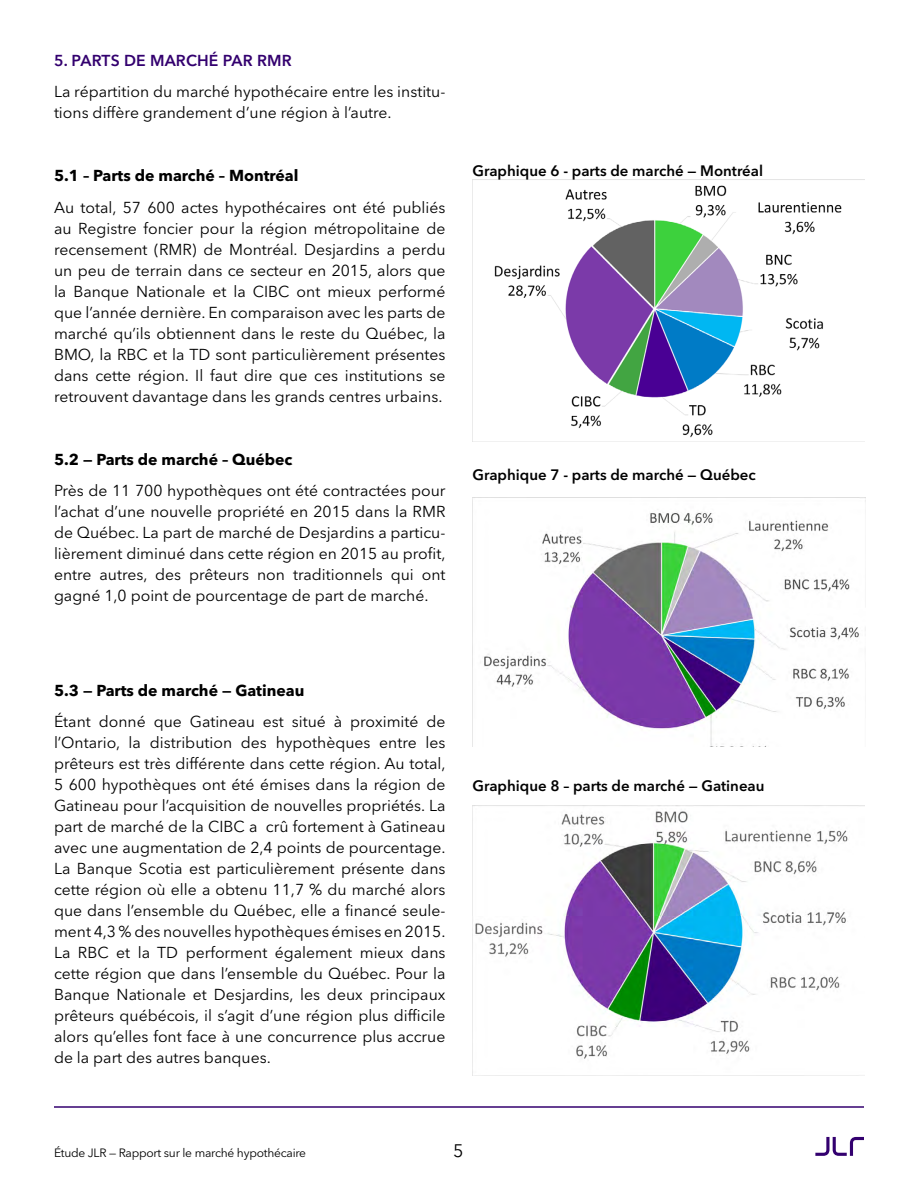
<style>
.page{position:relative;width:918px;height:1188px;background:#fff}
.page>*{position:absolute;margin:0;border:0;box-sizing:border-box;transform-origin:0 0}
.t1{font:18px "Avenir Next LT Pro";color:#000}
.t2{font:15.75px/21px "Avenir Next LT Pro";color:#000}
.t3{font:700 15.75px "Avenir Next LT Pro";color:#000}
.t4{font:600 15.75px "Avenir Next LT Pro";letter-spacing:.01em;color:#33006f}
.Titre_Graphique-bold{font:600 15px "Avenir Next LT Pro";color:#000}
.t5{font:12px "Avenir Next LT Pro";letter-spacing:-.02em;color:#000}
</style>
<div class="page">
<svg style="left:815px;top:1137px;width:49px;height:19px"></svg>
<hr style="left:54px;top:1106px;width:810px;height:2px;background:#33006f">
<img style="left:472px;top:497px;width:394px;height:249px">
<img style="left:472px;top:180px;width:370px;height:261px">
<img style="left:472px;top:806px;width:393px;height:270px">
<h3 class="t4" style="left:54px;top:51px;width:239px">5. PARTS DE MARCHÉ PAR RMR</h3>
<p class="t2" style="left:54px;top:81px;width:393px">La répartition du marché hypothécaire entre les institu-</p>
<p class="t2" style="left:54px;top:102px;width:339px">tions diffère grandement d’une région ’là autre.</p>
<p class="t3" style="left:54px;top:166px;width:246px">5.1 – Parts de marché – Montréal</p>
<p class="t2" style="left:54px;top:197px;width:393px;text-align:justify">Au total, 57 600 actes hypothécaires ont été publiés au Registre foncier pour la région métropolitaine de recensement (RMR) de Montréal. Desjardins a perdu un peu de terrain dans ce secteur en 2015, alors que la Banque Nationale et la CIBC ont mieux performé que ’l année dernière. En comparaison avec les parts de marché qu’ils obtiennent dans le reste du Québec, la BMO la, RBC et la TD sont particulièrement présentes dans cette région. Il faut dire que ces institutions se retrouvent davantage dans les grands centres urbains.</p>
<p class="t3" style="left:54px;top:450px;width:240px">5.2 — Parts de marché – Québec</p>
<p class="t2" style="left:54px;top:480px;width:393px">Près de 11 700 hypothèques ont été contractées pour ’l achat d’une nouvelle propriété en 2015 dans la RMR</p>
<p class="t2" style="left:54px;top:543px;width:393px">lièrement diminué dans cette région en 2015 au profit,</p>
<p class="t2" style="left:54px;top:522px;width:393px">de Québec. La part de marché de Desjardins a particu-</p>
<p class="t2" style="left:422px;top:564px;width:25px">ont</p>
<p class="t2" style="left:155px;top:564px;width:28px">des</p>
<p class="t2" style="left:293px;top:564px;width:91px">traditionnels</p>
<p class="t2" style="left:189px;top:564px;width:62px">prêteurs</p>
<p class="t2" style="left:391px;top:564px;width:25px">qui</p>
<p class="t2" style="left:54px;top:564px;width:376px">entre<br>gagné 1,0 point de pourcentage de part de marché.</p>
<p class="t2" style="left:100px;top:564px;width:50px">autres,</p>
<p class="t2" style="left:257px;top:564px;width:29px">non</p>
<p class="Titre_Graphique-bold" style="left:472px;top:161px;width:292px">Graphique 6 - parts de marché — Montréal</p>
<p class="Titre_Graphique-bold" style="left:472px;top:466px;width:285px">Graphique 7 - parts de marché — Québec</p>
<p class="t3" style="left:54px;top:681px;width:252px">5.3 — Parts de marché — Gatineau</p>
<p class="t2" style="left:54px;top:711px;width:38px">Étant</p>
<p class="t2" style="left:99px;top:711px;width:48px">donné</p>
<p class="t2" style="left:154px;top:711px;width:30px">que</p>
<p class="t2" style="left:190px;top:711px;width:67px">Gatineau</p>
<p class="t2" style="left:263px;top:711px;width:22px">est</p>
<p class="t2" style="left:292px;top:711px;width:36px">situé</p>
<p class="t2" style="left:334px;top:711px;width:10px">à</p>
<p class="t2" style="left:350px;top:711px;width:70px">proximité</p>
<p class="t2" style="left:426px;top:711px;width:21px">de</p>
<p class="t2" style="left:54px;top:732px;width:68px">’l Ontario,</p>
<p class="t2" style="left:54px;top:753px;width:393px">prêteurs est très différente dans cette région. Au total,</p>
<p class="t2" style="left:54px;top:774px;width:393px">5 600 hypothèques ont été émises dans la région de</p>
<p class="t2" style="left:54px;top:795px;width:393px">Gatineau pour ’l acquisition de nouvelles propriétés. La</p>
<p class="t2" style="left:266px;top:816px;width:181px">crû fortement à Gatineau</p>
<p class="t2" style="left:129px;top:732px;width:14px">la</p>
<p class="t2" style="left:150px;top:732px;width:84px">distribution</p>
<p class="t2" style="left:241px;top:732px;width:28px">des</p>
<p class="t2" style="left:276px;top:732px;width:96px">hypothèques</p>
<p class="t2" style="left:426px;top:732px;width:21px">les</p>
<p class="t2" style="left:379px;top:732px;width:39px">entre</p>
<p class="t2" style="left:54px;top:816px;width:393px">part de marché de la CIBC a<br>avec une augmentation de 2,4 points de pourcentage.<br>La Banque Scotia est particulièrement présente dans cette région où elle a obtenu 11,7 % du marché alors</p>
<p class="t2" style="left:54px;top:921px;width:393px">ment 4,3 % des nouvelles hypothèques émises en 2015.</p>
<p class="t2" style="left:54px;top:900px;width:393px">que dans ’l ensemble du Québec, elle a financé seule-</p>
<p class="t2" style="left:411px;top:942px;width:36px">dans</p>
<p class="t2" style="left:186px;top:942px;width:83px">performent</p>
<p class="t2" style="left:138px;top:942px;width:14px">la</p>
<p class="t2" style="left:275px;top:942px;width:79px">également</p>
<p class="t2" style="left:78px;top:942px;width:32px">RBC</p>
<p class="t2" style="left:54px;top:942px;width:393px">La<br>cette région que dans ’l ensemble du Québec. Pour la Banque Nationale et Desjardins, les deux principaux prêteurs québécois ’si l, agit d’une région plus difficile alors qu’elles font face à une concurrence plus accrue de la part des autres banques.</p>
<p class="t2" style="left:157px;top:942px;width:22px">TD</p>
<p class="t2" style="left:360px;top:942px;width:45px">mieux</p>
<p class="t2" style="left:116px;top:942px;width:16px">et</p>
<p class="Titre_Graphique-bold" style="left:472px;top:777px;width:294px">Graphique 8 – parts de marché — Gatineau</p>
<p class="t5" style="left:54px;top:1145px;width:254px">Étude JLR — Rapport sur le marché hypothécaire</p>
<p class="t1" style="left:453px;top:1140px;width:12px">5</p>
</div>
